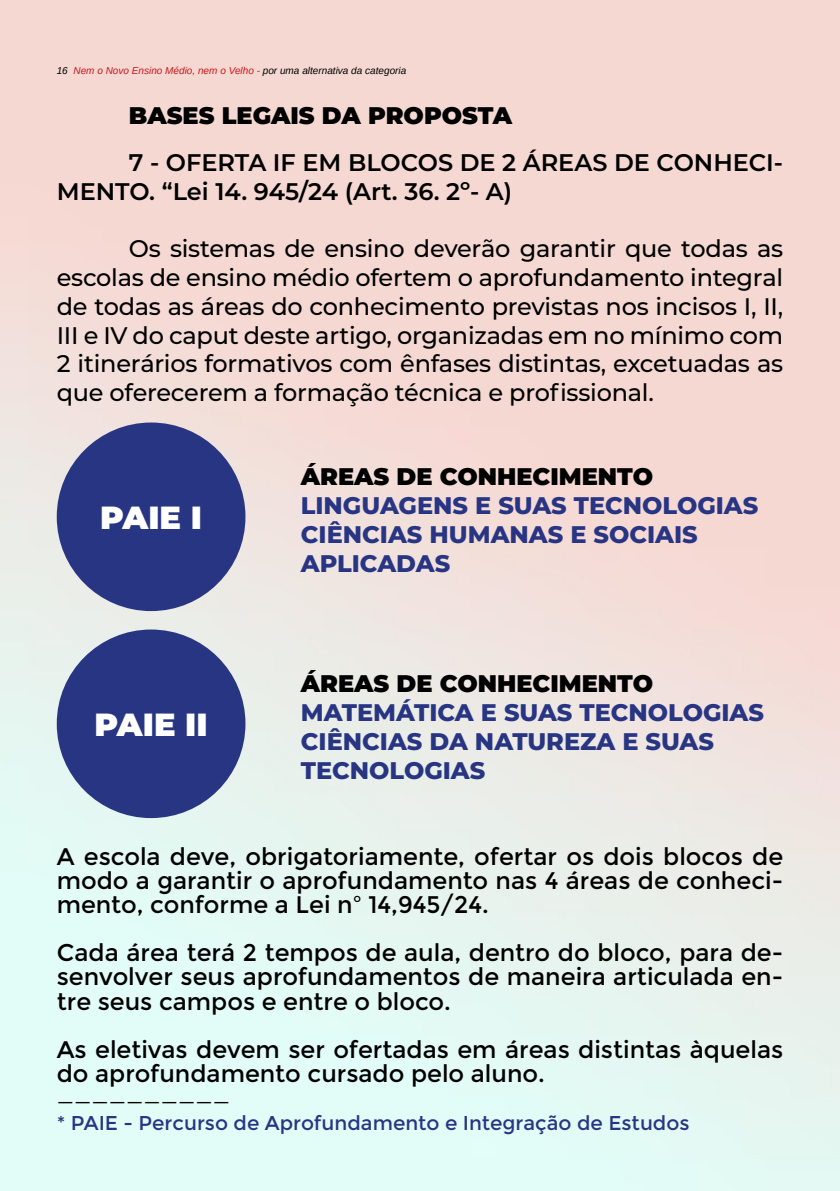
<style>
.page{position:relative;width:840px;height:1191px;background:#fff}
.page>*{position:absolute;margin:0;border:0;box-sizing:border-box;transform-origin:0 0}
.t1{font:900 32px "Montserrat";color:#fff}
.t2{font:24px/24px "Montserrat";color:#000;text-align:justify}
.t3{font:500 24px/28.8px "Montserrat";letter-spacing:-.01em;color:#000;text-align:justify}
.t4{font:800 24px/28.8px "Montserrat";color:#283583}
.t5{font:600 24px/28.8px "Montserrat";color:#000}
.t6{font:900 24px "Montserrat";color:#000}
.t7{font:20px "Montserrat";color:#283583}
.t8{font:italic 10px "Arimo";color:#000}
.s1{color:#cd1719}
</style>
<div class="page">
<img style="left:0;top:0;width:839px;height:1191px">
<div style="left:57px;top:422px;width:188px;height:189px;background:#283583;border-radius:50%"></div>
<div style="left:57px;top:629px;width:188px;height:189px;background:#283583;border-radius:50%"></div>
<p class="t8" style="left:57px;top:64px;width:351px">16 <span class="s1">Nem o Novo Ensino Médio, nem o Velho -</span> por uma alternativa da categoria</p>
<p class="t6" style="left:129px;top:97px;width:384px">BASES LEGAIS DA PROPOSTA</p>
<p class="t5" style="left:57px;top:147px;width:727px;text-indent:72px">7 - OFERTA IF EM BLOCOS DE 2 ÁREAS DE CONHECI-<br>MENTO. “Lei 14. 945/24 (Art. 36. 2º- A)</p>
<p class="t3" style="left:57px;top:233px;width:727px;text-indent:72px">Os sistemas de ensino deverão garantir que todas as escolas de ensino médio ofertem o aprofundamento integral de todas as áreas do conhecimento previstas nos incisos I, II, III e IV do caput deste artigo, organizadas em no mínimo com 2 itinerários formativos com ênfases distintas, excetuadas as que oferecerem a formação técnica e profissional.</p>
<p class="t1" style="left:100px;top:494px;width:103px">PAIE I</p>
<p class="t1" style="left:95px;top:700px;width:114px">PAIE II</p>
<p class="t6" style="left:300px;top:458px;width:353px">ÁREAS DE CONHECIMENTO</p>
<p class="t4" style="left:300px;top:490px;width:459px">LINGUAGENS E SUAS TECNOLOGIAS</p>
<p class="t4" style="left:300px;top:518px;width:398px">CIÊNCIAS HUMANAS E SOCIAIS<br>APLICADAS</p>
<p class="t6" style="left:300px;top:665px;width:353px">ÁREAS DE CONHECIMENTO</p>
<p class="t4" style="left:300px;top:696px;width:464px">MATEMÁTICA E SUAS TECNOLOGIAS</p>
<p class="t4" style="left:300px;top:725px;width:414px">CIÊNCIAS DA NATUREZA E SUAS<br>TECNOLOGIAS</p>
<p class="t2" style="left:57px;top:845px;width:727px">A escola deve, obrigatoriamente, ofertar os dois blocos de modo a garantir o aprofundamento nas 4 áreas de conheci&shy;mento, conforme a Lei nº 14,945/24.</p>
<p class="t2" style="left:57px;top:941px;width:727px">Cada área terá 2 tempos de aula, dentro do bloco, para de&shy;senvolver seus aprofundamentos de maneira articulada en&shy;tre seus campos e entre o bloco.</p>
<p class="t2" style="left:57px;top:1037px;width:727px">As eletivas devem ser ofertadas em áreas distintas àquelas do aprofundamento cursado pelo aluno.</p>
<p class="t2" style="left:57px;top:1079px;width:175px">__________</p>
<p class="t7" style="left:57px;top:1110px;width:634px">* PAIE - Percurso de Aprofundamento e Integração de Estudos</p>
</div>
